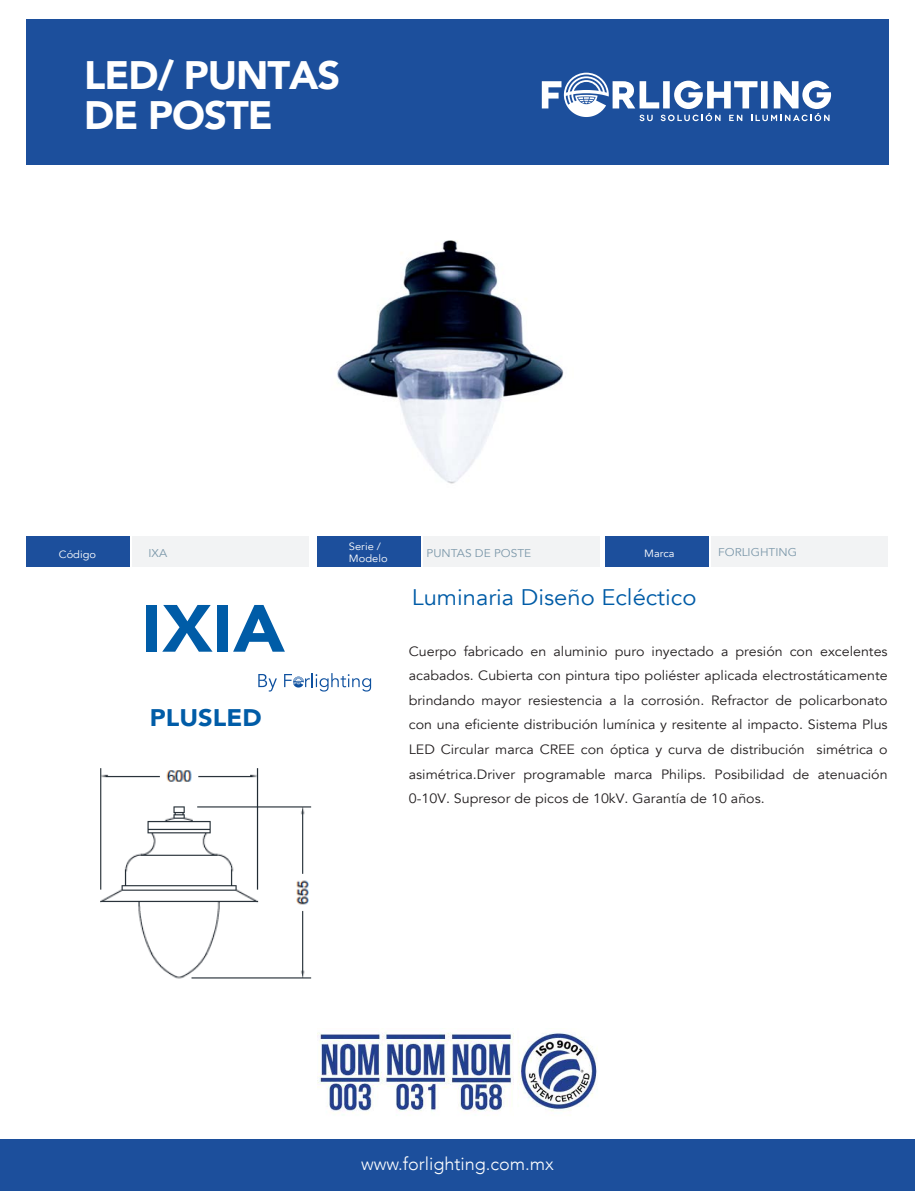
<style>
.page{position:relative;width:915px;height:1191px;background:#fff}
.page>*{position:absolute;margin:0;border:0;box-sizing:border-box;transform-origin:0 0}
.t1{font:900 66px "Avenir";color:#005ca7;scale:1.05 1}
.t2{font:900 39.6px/39.6px "Avenir";letter-spacing:-.025em;color:#fff}
.t3{font:900 24px "Avenir";color:#005ca7;scale:1.05 1}
.t4{font:22.5px "Avenir";color:#005ca7;scale:1.05 1}
.t5{font:300 18px "Avenir";color:#fff}
.t6{font:13.5px/24.6px "Avenir";color:#231f20;text-align:justify;scale:1.05 1}
.t7{font:11.25px "Avenir";color:#7c98aa;scale:1.05 1}
.t8{font:10.5px/12px "Avenir";color:#fff;scale:1.05 1}
</style>
<div class="page">
<div style="left:26px;top:20px;width:862px;height:145px;background:#1c4f9c"></div>
<svg style="left:541px;top:73px;width:289px;height:48px"></svg>
<div style="left:26px;top:536px;width:104px;height:31px;background:#1c4f9c"></div>
<div style="left:133px;top:536px;width:176px;height:31px;background:#f2f3f4"></div>
<div style="left:317px;top:536px;width:103px;height:31px;background:#1c4f9c"></div>
<div style="left:423px;top:536px;width:176px;height:31px;background:#f2f3f4"></div>
<div style="left:605px;top:536px;width:103px;height:31px;background:#1c4f9c"></div>
<div style="left:711px;top:536px;width:176px;height:31px;background:#f2f3f4"></div>
<div style="left:0;top:1139px;width:914px;height:52px;background:#1c4f9c"></div>
<svg style="left:258px;top:674px;width:19px;height:17px"></svg>
<svg style="left:284px;top:673px;width:87px;height:18px"></svg>
<img style="left:318px;top:1032px;width:195px;height:81px">
<img style="left:517px;top:1033px;width:81px;height:78px">
<img style="left:100px;top:768px;width:212px;height:211px">
<img style="left:337px;top:240px;width:227px;height:244px">
<h2 class="t2" style="left:84px;top:54px;width:257px">LED/ PUNTAS<br>DE POSTE</h2>
<p class="t8" style="left:59px;top:548px;width:37px">Código</p>
<p class="t8" style="left:349px;top:541px;width:38px">Serie /<br>Modelo</p>
<p class="t7" style="left:148px;top:547px;width:19px">IXA</p>
<p class="t7" style="left:426px;top:546px;width:101px">PUNTAS DE POSTE</p>
<p class="t8" style="left:644px;top:547px;width:30px">Marca</p>
<p class="t7" style="left:718px;top:545px;width:77px">FORLIGHTING</p>
<h1 class="t1" style="left:142px;top:572px;width:138px">IXIA</h1>
<h3 class="t3" style="left:150px;top:697px;width:108px">PLUSLED</h3>
<h3 class="t4" style="left:411px;top:584px;width:272px">Luminaria Diseño Ecléctico</h3>
<p class="t6" style="left:408px;top:639px;width:457px">Cuerpo fabricado en aluminio puro inyectado a presión con excelentes acabados. Cubierta con pintura tipo poliéster aplicada electrostáticamente brindando mayor resiestencia a la corrosión. Refractor de policarbonato con una eficiente distribución lumínica y resitente al impacto. Sistema Plus LED Circular marca CREE con óptica y curva de distribución simétrica o asimétrica.Driver programable marca Philips. Posibilidad de atenuación 0-10V. Supresor de picos de 10kV. Garantía de 10 años.</p>
<h3 class="t5" style="left:361px;top:1153px;width:194px">www.forlighting.com.mx</h3>
</div>
